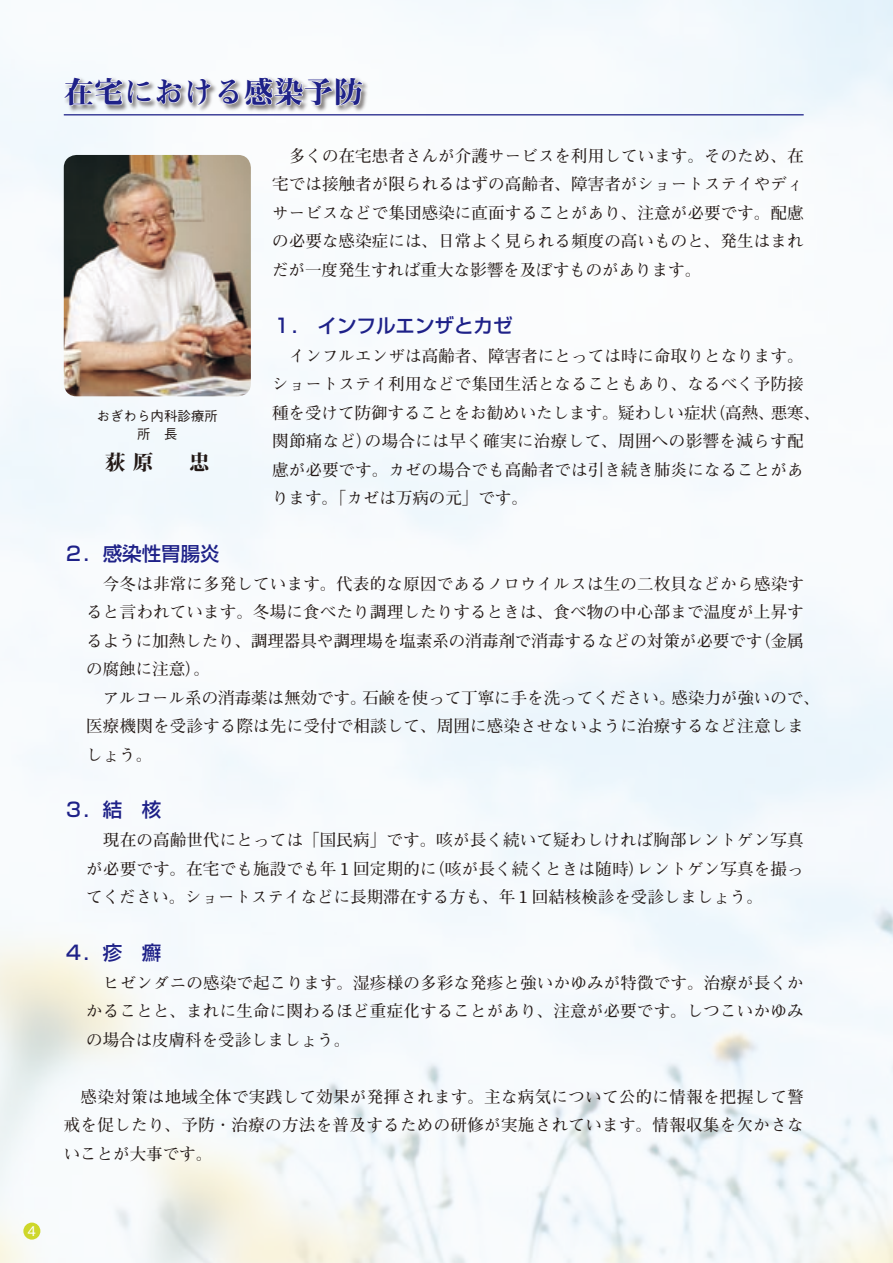
<style>
.page{position:relative;width:893px;height:1263px;background:#fff}
.page>*{position:absolute;margin:0;border:0;box-sizing:border-box;transform-origin:0 0}
.t1{font:30px "Midashi Min Pro MA31";color:#1e2188}
.t2{font:21px "Midashi Min Pro MA31";color:#231916}
.t3{font:500 19.5px "Shin Go Pro";color:#1e2188}
.t4{font:700 16.5px/28.5px "Futo Min A101 Pro";letter-spacing:.005em;color:#231916;text-align:justify}
.t5{font:500 13.5px/18px "Gothic BBB Pro";color:#231916;text-align:center}
</style>
<div class="page">
<img style="left:0;top:0;width:893px;height:1263px">
<div style="left:23px;top:1222px;width:17px;height:17px;background:#ced72a;border-radius:50%"></div>
<div style="left:64px;top:76px;width:306px;height:37px;background:#231916;opacity:.55"></div>
<svg style="left:63px;top:73px;width:149px;height:34px"></svg>
<svg style="left:218px;top:76px;width:146px;height:57px"></svg>
<hr style="left:64px;top:114px;width:740px;height:1px;background:#1e2188">
<img style="left:64px;top:155px;width:187px;height:241px;border-radius:13px">
<h1 class="t1" style="left:64px;top:69px;width:301px">在宅における感染予防</h1>
<p class="t5" style="left:97px;top:405px;width:123px">おぎわら内科診療所所　長</p>
<p class="t2" style="left:105px;top:446px;width:106px">荻原　忠</p>
<p class="t4" style="left:272px;top:140px;width:533px">　多くの在宅患者さんが介護サービスを利用しています。そのため、在宅では接触者が限られるはずの高齢者、障害者がショートステイやディサービスなどで集団感染に直面することがあり、注意が必要です。配慮の必要な感染症には、日常よく見られる頻度の高いものと、発生はまれだが一度発生すれば重大な影響を及ぼすものがあります。</p>
<p class="t3" style="left:272px;top:309px;width:242px">１． インフルエンザとカゼ</p>
<p class="t4" style="left:272px;top:339px;width:549px;text-align:left">　インフルエンザは高齢者、障害者にとっては時に命取りとなります。ショートステイ利用などで集団生活となることもあり、なるべく予防接種を受けて防御することをお勧めいたします。疑わしい症状（高熱、悪寒、関節痛など）の場合には早く確実に治療して、周囲への影響を減らす配慮が必要です。カゼの場合でも高齢者では引き続き肺炎になることがあります。「カゼは万病の元」です。</p>
<p class="t3" style="left:64px;top:537px;width:157px">２．感染性胃腸炎</p>
<p class="t4" style="left:86px;top:567px;width:735px;text-align:left">　今冬は非常に多発しています。代表的な原因であるノロウイルスは生の二枚貝などから感染すると言われています。冬場に食べたり調理したりするときは、食べ物の中心部まで温度が上昇するように加熱したり、調理器具や調理場を塩素系の消毒剤で消毒するなどの対策が必要です（金属の腐蝕に注意）。<br>　アルコール系の消毒薬は無効です。石鹸を使って丁寧に手を洗ってください。感染力が強いので、医療機関を受診する際は先に受付で相談して、周囲に感染させないように治療するなど注意しましょう。</p>
<p class="t3" style="left:64px;top:794px;width:99px">３．結　核</p>
<p class="t4" style="left:86px;top:824px;width:719px">　現在の高齢世代にとっては「国民病」です。咳が長く続いて疑わしければ胸部レントゲン写真が必要です。在宅でも施設でも年１回定期的に（咳が長く続くときは随時）レントゲン写真を撮ってください。ショートステイなどに長期滞在する方も、年１回結核検診を受診しましょう。</p>
<p class="t3" style="left:64px;top:936px;width:99px">４．疹　癬</p>
<p class="t4" style="left:86px;top:966px;width:719px">　ヒゼンダニの感染で起こります。湿疹様の多彩な発疹と強いかゆみが特徴です。治療が長くかかることと、まれに生命に関わるほど重症化することがあり、注意が必要です。しつこいかゆみの場合は皮膚科を受診しましょう。</p>
<p class="t4" style="left:64px;top:1080px;width:741px">　感染対策は地域全体で実践して効果が発揮されます。主な病気について公的に情報を把握して警戒を促したり、予防・治療の方法を普及するための研修が実施されています。情報収集を欠かさないことが大事です。</p>
</div>
